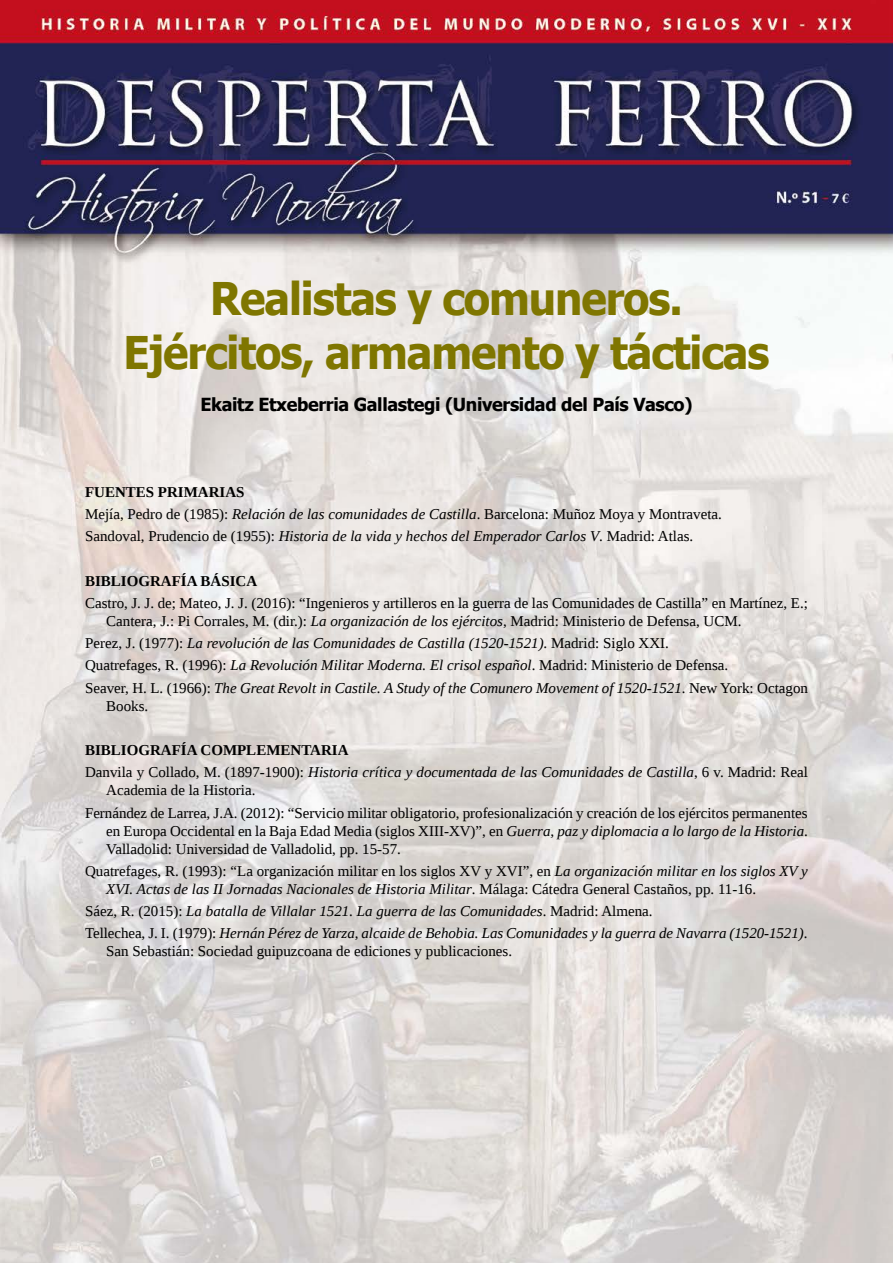
<style>
.page{position:relative;width:893px;height:1263px;background:#fff}
.page>*{position:absolute;margin:0;border:0;box-sizing:border-box;transform-origin:0 0}
.t1{font:700 45px/54px "Tahoma";letter-spacing:-.025em;color:#7f7600;text-align:center;scale:.95 1}
.t2{font:700 18px "Tahoma";letter-spacing:-.02em;color:#000}
.t3{font:15px/22.2px "Liberation Serif";color:#000}
.t4{font:italic 15px/22.2px "Liberation Serif";color:#000}
.t5{font:700 15px "Liberation Serif";color:#000}
.s1{font-weight:700}
.s2{font-style:italic}
.s3{font-style:normal}
.s4{font-weight:700;font-style:normal}
</style>
<div class="page">
<img style="left:0;top:0;width:893px;height:1263px">
<h1 class="t1" style="left:124px;top:274px;width:681px">Realistas y comuneros.<br>Ejércitos, armamento y tácticas</h1>
<p class="t2" style="left:201px;top:391px;width:493px">Ekaitz Etxeberria Gallastegi (Universidad del País Vasco)</p>
<p class="t3" style="left:85px;top:480px;width:638px"><span class="s1">FUENTES PRIMARIAS<br></span>Mejía, Pedro de (1985): <span class="s2">Relación de las comunidades de Castilla</span>. Barcelona: Muñoz Moya y Montraveta.<br>Sandoval, Prudencio de (1955): <span class="s2">Historia de la vida y hechos del Emperador Carlos V</span>. Madrid: Atlas.</p>
<p class="t5" style="left:85px;top:570px;width:174px">BIBLIOGRAFÍA BÁSICA</p>
<p class="t3" style="left:106px;top:594px;width:703px;line-height:18px;text-indent:-21px">Castro, J. J. de; Mateo, J. J. (2016): “Ingenieros y artilleros en la guerra de las Comunidades de Castilla” en Martínez, E.;<br>Cantera, J.: Pi Corrales, M. (dir.): <span class="s2">La organización de los ejércitos</span>, Madrid: Ministerio de Defensa, UCM.</p>
<p class="t4" style="left:85px;top:632px;width:724px"><span class="s3">Perez, J. (1977):</span> La revolución de las Comunidades de Castilla (1520-1521)<span class="s3">. Madrid: Siglo XXI.<br>Quatrefages, R. (1996):</span> La Revolución Militar Moderna. El crisol español<span class="s3">. Madrid: Ministerio de Defensa.<br>Seaver, H. L. (1966):</span> The Great Revolt in Castile. A Study of the Comunero Movement of 1520-1521<span class="s3">. New York: Octagon</span></p>
<p class="t3" style="left:106px;top:694px;width:44px">Books.</p>
<p class="t4" style="left:85px;top:739px;width:724px"><span class="s4">BIBLIOGRAFÍA COMPLEMENTARIA<br></span><span class="s3">Danvila y Collado, M. (1897-1900):</span> Historia crítica y documentada de las Comunidades de Castilla<span class="s3">, 6 v. Madrid: Real</span></p>
<p class="t3" style="left:85px;top:779px;width:724px;text-indent:21px">Academia de la Historia.<br>Fernández de Larrea, J.A. (2012): “Servicio militar obligatorio, profesionalización y creación de los ejércitos permanentes</p>
<p class="t3" style="left:106px;top:821px;width:703px;line-height:18px">en Europa Occidental en la Baja Edad Media (siglos XIII-XV)”, en <span class="s2">Guerra, paz y diplomacia a lo largo de la Historia</span>.<br>Valladolid: Universidad de Valladolid, pp. 15-57.</p>
<p class="t3" style="left:106px;top:862px;width:703px;line-height:18px;text-indent:-21px">Quatrefages, R. (1993): “La organización militar en los siglos XV y XVI”, en <span class="s2">La organización militar en los siglos XV y<br>XVI. Actas de las II Jornadas Nacionales de Historia Militar</span>. Málaga: Cátedra General Castaños, pp. 11-16.</p>
<p class="t4" style="left:85px;top:900px;width:724px"><span class="s3">Sáez, R. (2015):</span> La batalla de Villalar 1521. La guerra de las Comunidades<span class="s3">. Madrid: Almena.<br>Tellechea, J. I. (1979):</span> Hernán Pérez de Yarza, alcaide de Behobia. Las Comunidades y la guerra de Navarra (1520-1521)<span class="s3">.</span></p>
<p class="t3" style="left:106px;top:940px;width:407px">San Sebastián: Sociedad guipuzcoana de ediciones y publicaciones.</p>
</div>
